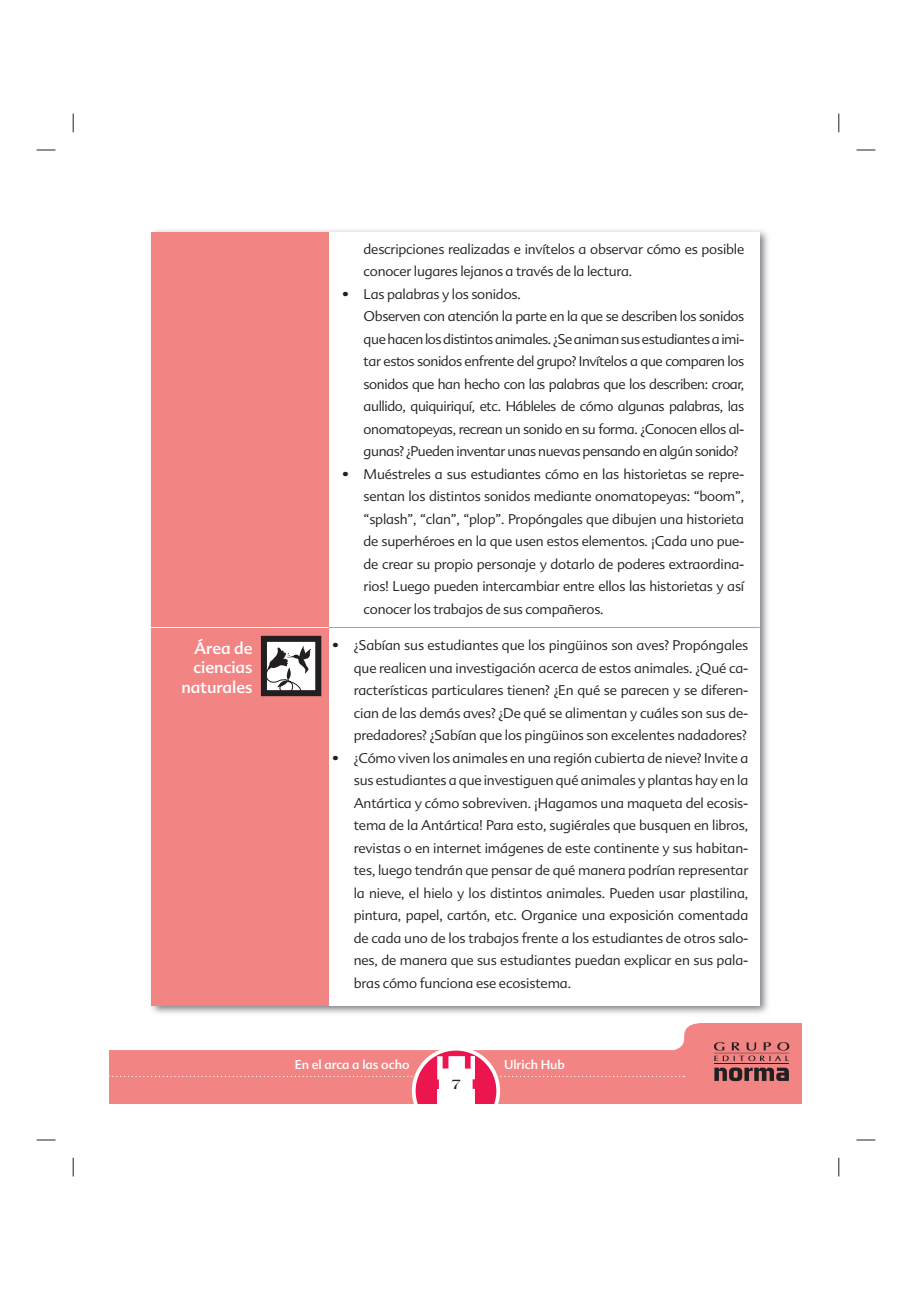
<style>
.page{position:relative;width:912px;height:1290px;background:#fff}
.page>*{position:absolute;margin:0;border:0;box-sizing:border-box;transform-origin:0 0}
.t1{font:16.25px/19.5px "Advert";color:#fff;text-align:right}
.t2{font:700 15px "Americana Std";color:#231f20}
.t3{font:300 13.75px/22.5px "Advert";letter-spacing:-.03em;color:#231f20;text-align:justify}
.t4{font:12.5px "Advert";color:#fff}
</style>
<div class="page">
<svg style="left:109px;top:1023px;width:693px;height:81px"></svg>
<hr style="left:714px;top:1063px;width:74px;height:1px;background:#231f20">
<svg style="left:714px;top:1068px;width:74px;height:13px"></svg>
<svg style="left:713px;top:1042px;width:76px;height:19px"></svg>
<svg style="left:413px;top:1049px;width:85px;height:84px"></svg>
<svg style="left:109px;top:1056px;width:575px;height:49px;background:#f3898c"></svg>
<div style="left:73px;top:1105px;width:749px;height:53px;background:#fff"></div>
<img style="left:151px;top:230px;width:617px;height:784px">
<div style="left:152px;top:232px;width:607px;height:773px;background:#fff"></div>
<div style="left:152px;top:232px;width:177px;height:773px;background:#f38484"></div>
<hr style="left:329px;top:627px;width:430px;height:1px;background:#f38484">
<hr style="left:151px;top:627px;width:178px;height:1px;background:#fff">
<svg style="left:261px;top:636px;width:60px;height:60px;background:#929091"></svg>
<svg style="left:37px;top:149px;width:18px;height:2px"></svg>
<svg style="left:856px;top:149px;width:19px;height:2px"></svg>
<svg style="left:37px;top:1139px;width:18px;height:2px"></svg>
<svg style="left:856px;top:1139px;width:19px;height:2px"></svg>
<svg style="left:72px;top:114px;width:2px;height:18px"></svg>
<svg style="left:72px;top:1158px;width:2px;height:18px"></svg>
<svg style="left:838px;top:114px;width:1px;height:18px"></svg>
<svg style="left:838px;top:1158px;width:1px;height:18px"></svg>
<p class="t1" style="left:181px;top:640px;width:73px">Área de ciencias naturales</p>
<p class="t3" style="left:363px;top:239px;width:382px">descripciones realizadas e invítelos a observar cómo es posible conocer lugares lejanos a través de la lectura.</p>
<p class="t3" style="left:363px;top:284px;width:382px;text-align:left;text-indent:-21px">• Las palabras y los sonidos.<br>Observen con atención la parte en la que se describen los sonidos que hacen los distintos animales. ¿Se animan sus estudiantes a imi&shy;tar estos sonidos enfrente del grupo? Invítelos a que comparen los sonidos que han hecho con las palabras que los describen: croar, aullido, quiquiriquí, etc. Hábleles de cómo algunas palabras, las onomatopeyas, recrean un sonido en su forma. ¿Conocen ellos al&shy;gunas? ¿Pueden inventar unas nuevas pensando en algún sonido?</p>
<p class="t3" style="left:363px;top:464px;width:382px;text-indent:-21px">• Muéstreles a sus estudiantes cómo en las historietas se repre&shy;sentan los distintos sonidos mediante onomatopeyas: “boom”, “splash”, “clan”, “plop”. Propóngales que dibujen una historieta de superhéroes en la que usen estos elementos. ¡Cada uno pue&shy;de crear su propio personaje y dotarlo de poderes extraordina&shy;rios! Luego pueden intercambiar entre ellos las historietas y así conocer los trabajos de sus compañeros.</p>
<p class="t3" style="left:353px;top:635px;width:396px;text-indent:-21px">• ¿Sabían sus estudiantes que los pingüinos son aves? Propóngales que realicen una investigación acerca de estos animales. ¿Qué ca&shy;racterísticas particulares tienen? ¿En qué se parecen y se diferen&shy;cian de las demás aves? ¿De qué se alimentan y cuáles son sus de&shy;predadores? ¿Sabían que los pingüinos son excelentes nadadores?</p>
<p class="t3" style="left:353px;top:748px;width:396px;text-indent:-21px">• ¿Cómo viven los animales en una región cubierta de nieve? Invite a sus estudiantes a que investiguen qué animales y plantas hay en la Antártica y cómo sobreviven. ¡Hagamos una maqueta del ecosis&shy;tema de la Antártica! Para esto, sugiérales que busquen en libros, revistas o en internet imágenes de este continente y sus habitan&shy;tes, luego tendrán que pensar de qué manera podrían representar la nieve, el hielo y los distintos animales. Pueden usar plastilina, pintura, papel, cartón, etc. Organice una exposición comentada de cada uno de los trabajos frente a los estudiantes de otros salo&shy;nes, de manera que sus estudiantes puedan explicar en sus pala&shy;bras cómo funciona ese ecosistema.</p>
<p class="t4" style="left:295px;top:1059px;width:116px">En el arca a las ocho</p>
<p class="t4" style="left:504px;top:1059px;width:62px">Ulrich Hub</p>
<p class="t2" style="left:451px;top:1078px;width:11px">7</p>
</div>
